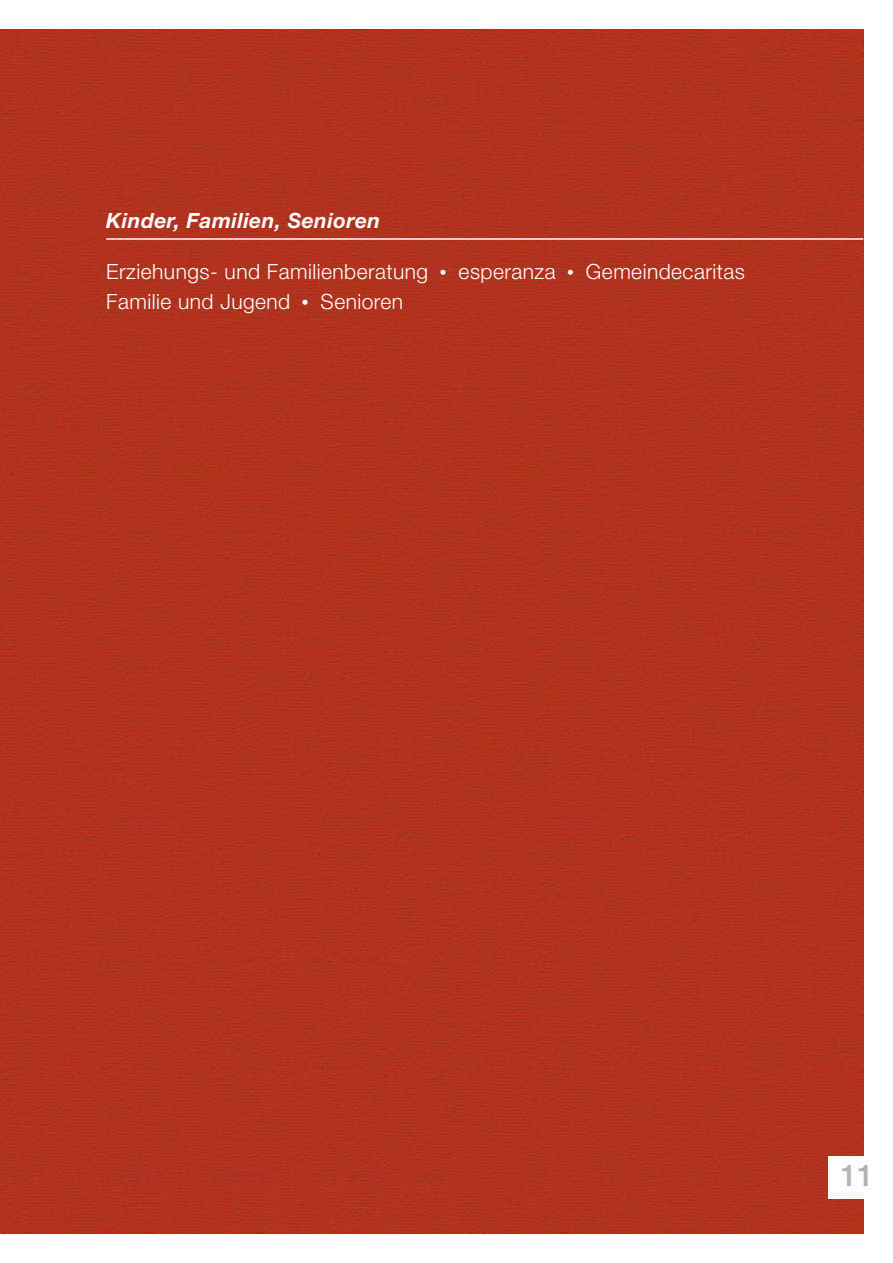
<style>
.page{position:relative;width:893px;height:1263px;background:#fff}
.page>*{position:absolute;margin:0;border:0;box-sizing:border-box;transform-origin:0 0}
.t1{font:500 30px "Helvetica Neue";color:#b4b3b3}
.t2{font:300 21px/30px "Helvetica Neue";letter-spacing:.02em;color:#fff}
.t3{font:italic 700 21px "Helvetica Neue";letter-spacing:.02em;color:#fff}
.s1{font-size:43.5px}
</style>
<div class="page">
<div style="left:0;top:30px;width:863px;height:1203px;background:#b0321e"></div>
<div style="left:828px;top:1157px;width:63px;height:42px;background:#fff"></div>
<hr style="left:106px;top:238px;width:757px;height:2px;background:#fff">
<p class="t3" style="left:106px;top:208px;width:276px">Kinder, Familien, Senioren</p>
<p class="t2" style="left:106px;top:257px;width:640px">Erziehungs- und Familienberatung <span class="s1">·</span> esperanza <span class="s1">·</span> Gemeindecaritas<br>Familie und Jugend <span class="s1">·</span> Senioren</p>
<h1 class="t1" style="left:840px;top:1158px;width:35px">11</h1>
</div>
